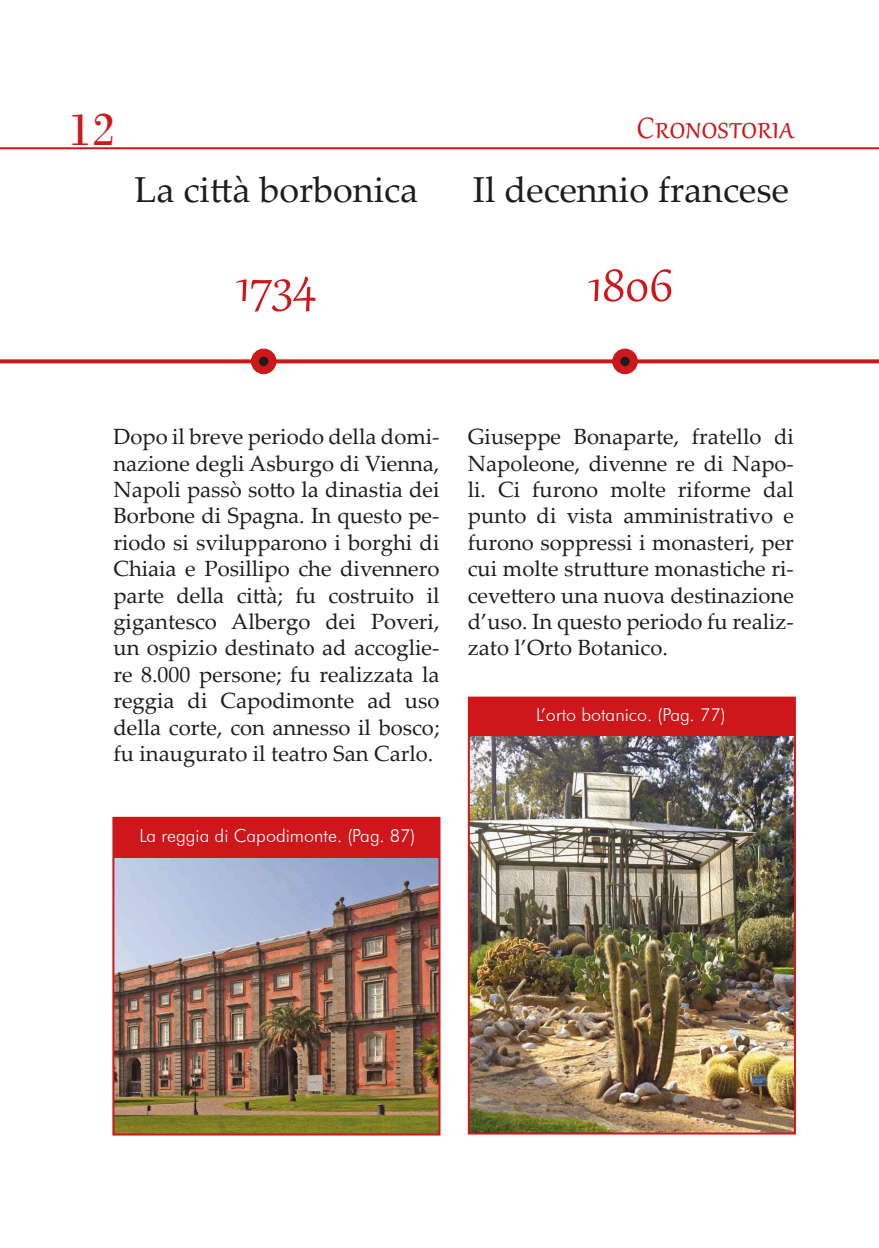
<style>
.page{position:relative;width:879px;height:1248px;background:#fff}
.page>*{position:absolute;margin:0;border:0;box-sizing:border-box;transform-origin:0 0}
.t1{font:60px "Gabriola";color:#cd171a}
.t2{font:48px "Bodoni";color:#cd171a}
.t3{font:36px "Palatino Linotype";color:#1d1d1b}
.t4{font:36px "Gabriola";letter-spacing:.105em;color:#cd171a}
.t5{font:22px/26.4px "Palatino Linotype";color:#1d1d1b;text-align:justify}
.t6{font:300 18px "Futura BT";color:#fff}
</style>
<div class="page">
<hr style="left:0;top:147px;width:879px;height:2px;background:#cd171a">
<svg style="left:0;top:359px;width:879px;height:4px;background:#d12d2f"></svg>
<div style="left:255px;top:352px;width:17px;height:18px;background:#1d1d1b;border-radius:50%"></div>
<div style="left:251px;top:348px;width:25px;height:26px;border:8px solid #cd171a;border-radius:50%"></div>
<div style="left:616px;top:352px;width:18px;height:18px;background:#1d1d1b;border-radius:50%"></div>
<div style="left:612px;top:348px;width:26px;height:26px;border:8px solid #cd171a;border-radius:50%"></div>
<div style="left:113px;top:817px;width:326px;height:317px;background:#cd171a"></div>
<img style="left:115px;top:858px;width:322px;height:274px">
<div style="left:112px;top:816px;width:328px;height:319px;border:2px solid #cd171a"></div>
<div style="left:469px;top:697px;width:326px;height:436px;background:#cd171a"></div>
<img style="left:471px;top:737px;width:322px;height:394px">
<div style="left:468px;top:696px;width:328px;height:438px;border:2px solid #cd171a"></div>
<h2 class="t2" style="left:68px;top:101px;width:49px">12</h2>
<h3 class="t4" style="left:637px;top:105px;width:157px">Cronostoria</h3>
<h3 class="t3" style="left:135px;top:164px;width:285px">La città borbonica</h3>
<h3 class="t3" style="left:473px;top:164px;width:318px">Il decennio francese</h3>
<h1 class="t1" style="left:236px;top:245px;width:81px">1734</h1>
<h1 class="t1" style="left:588px;top:245px;width:86px">1806</h1>
<p class="t5" style="left:113px;top:422px;width:327px">Dopo il breve periodo della domi&shy;nazione degli Asburgo di Vienna, Napoli passò sotto la dinastia dei Borbone di Spagna. In questo pe&shy;riodo si svilupparono i borghi di Chiaia e Posillipo che divennero parte della città; fu costruito il gigantesco Albergo dei Poveri, un ospizio destinato ad accoglie&shy;re 8.000 persone; fu realizzata la reggia di Capodimonte ad uso della corte, con annesso il bosco; fu inaugurato il teatro San Carlo.</p>
<p class="t5" style="left:468px;top:422px;width:327px">Giuseppe Bonaparte, fratello di Napoleone, divenne re di Napo&shy;li. Ci furono molte riforme dal punto di vista amministrativo e furono soppressi i monasteri, per cui molte strutture monastiche ri&shy;cevettero una nuova destinazione d’uso. In questo periodo fu realiz&shy;zato l’Orto Botanico.</p>
<p class="t6" style="left:536px;top:703px;width:191px">L’orto botanico. (Pag. 77)</p>
<p class="t6" style="left:139px;top:824px;width:278px">La reggia di Capodimonte. (Pag. 87)</p>
</div>
